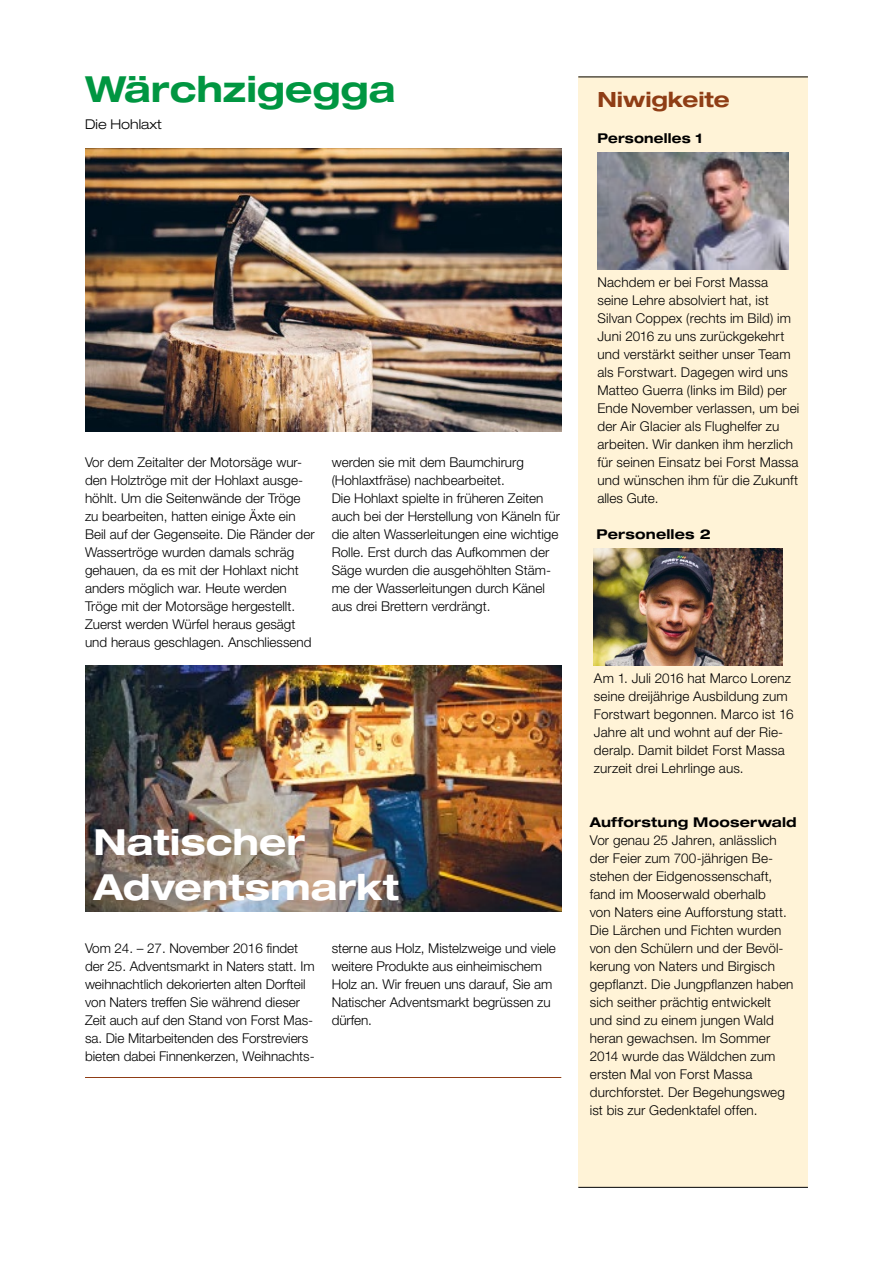
<style>
.page{position:relative;width:893px;height:1263px;background:#fff}
.page>*{position:absolute;margin:0;border:0;box-sizing:border-box;transform-origin:0 0}
.t1{font:700 expanded 36px/45px "Helvetica Neue";color:#fff}
.t2{font:700 expanded 36px "Helvetica Neue";color:#009641}
.t3{font:700 expanded 21px "Helvetica Neue";color:#8f3d15}
.t4{font:300 13.5px/18px "Helvetica Neue";color:#000}
.t5{font:700 expanded 13.5px "Helvetica Neue";letter-spacing:.015em;color:#000}
.t6{font:700 expanded 13.5px "Helvetica Neue";letter-spacing:.015em;color:#000;scale:.95 1}
.t7{font:300 expanded 13.5px "Helvetica Neue";color:#000}
</style>
<div class="page">
<img style="left:85px;top:665px;width:476px;height:246px">
<div style="left:578px;top:77px;width:230px;height:1110px;background:#fff3d7"></div>
<hr style="left:578px;top:77px;width:230px;height:1px;background:#000">
<hr style="left:578px;top:1187px;width:230px;height:1px;background:#000">
<img style="left:85px;top:148px;width:476px;height:283px">
<hr style="left:85px;top:1077px;width:476px;height:1px;background:#8f3d15">
<img style="left:597px;top:152px;width:192px;height:117px">
<img style="left:594px;top:548px;width:189px;height:117px">
<h1 class="t2" style="left:85px;top:67px;width:312px">Wärchzigegga</h1>
<p class="t7" style="left:85px;top:116px;width:78px">Die Hohlaxt</p>
<h2 class="t3" style="left:597px;top:87px;width:134px">Niwigkeite</h2>
<p class="t6" style="left:597px;top:130px;width:112px">Personelles 1</p>
<p class="t4" style="left:85px;top:453px;width:231px">Vor dem Zeitalter der Motorsäge wur&shy;den Holztröge mit der Hohlaxt ausge&shy;höhlt. Um die Seitenwände der Tröge zu bearbeiten, hatten einige Äxte ein Beil auf der Gegenseite. Die Ränder der Wassertröge wurden damals schräg gehauen, da es mit der Hohlaxt nicht anders möglich war. Heute werden Tröge mit der Motorsäge hergestellt.<br>Zuerst werden Würfel heraus gesägt und heraus geschlagen. Anschliessend</p>
<p class="t4" style="left:332px;top:453px;width:230px">werden sie mit dem Baumchirurg (Hohlaxtfräse) nachbearbeitet.<br>Die Hohlaxt spielte in früheren Zeiten auch bei der Herstellung von Käneln für die alten Wasserleitungen eine wichtige Rolle. Erst durch das Aufkommen der Säge wurden die ausgehöhlten Stäm&shy;me der Wasserleitungen durch Känel aus drei Brettern verdrängt.</p>
<h1 class="t1" style="left:94px;top:819px;width:307px">Natischer<br>Adventsmarkt</h1>
<p class="t4" style="left:85px;top:939px;width:231px">Vom 24. – 27. November 2016 findet der 25. Adventsmarkt in Naters statt. Im weihnachtlich dekorierten alten Dorfteil von Naters treffen Sie während dieser Zeit auch auf den Stand von Forst Mas&shy;sa. Die Mitarbeitenden des Forstreviers bieten dabei Finnenkerzen, Weihnachts-</p>
<p class="t4" style="left:332px;top:939px;width:226px">sterne aus Holz, Mistelzweige und viele weitere Produkte aus einheimischem<br>Holz an. Wir freuen uns darauf, Sie am<br>Natischer Adventsmarkt begrüssen zu dürfen.</p>
<p class="t4" style="left:597px;top:273px;width:203px">Nachdem er bei Forst Massa seine Lehre absolviert hat, ist<br>Silvan Coppex (rechts im Bild) im<br>Juni 2016 zu uns zurückgekehrt und verstärkt seither unser Team als Forstwart. Dagegen wird uns<br>Matteo Guerra (links im Bild) per<br>Ende November verlassen, um bei der Air Glacier als Flughelfer zu arbeiten. Wir danken ihm herzlich für seinen Einsatz bei Forst Massa und wünschen ihm für die Zukunft</p>
<p class="t4" style="left:597px;top:489px;width:63px">alles Gute.</p>
<p class="t5" style="left:597px;top:526px;width:116px">Personelles 2</p>
<p class="t4" style="left:594px;top:669px;width:201px">Am 1. Juli 2016 hat Marco Lorenz seine dreijährige Ausbildung zum<br>Forstwart begonnen. Marco ist 16<br>Jahre alt und wohnt auf der Rie&shy;deralp. Damit bildet Forst Massa zurzeit drei Lehrlinge aus.</p>
<p class="t5" style="left:590px;top:814px;width:208px">Aufforstung Mooserwald</p>
<p class="t4" style="left:590px;top:831px;width:205px">Vor genau 25 Jahren, anlässlich der Feier zum 700-jährigen Be&shy;stehen der Eidgenossenschaft, fand im Mooserwald oberhalb<br>von Naters eine Aufforstung statt.<br>Die Lärchen und Fichten wurden von den Schülern und der Bevöl&shy;kerung von Naters und Birgisch gepflanzt. Die Jungpflanzen haben sich seither prächtig entwickelt und sind zu einem jungen Wald heran gewachsen. Im Sommer<br>2014 wurde das Wäldchen zum ersten Mal von Forst Massa durchforstet. Der Begehungsweg ist bis zur Gedenktafel offen..</p>
</div>
